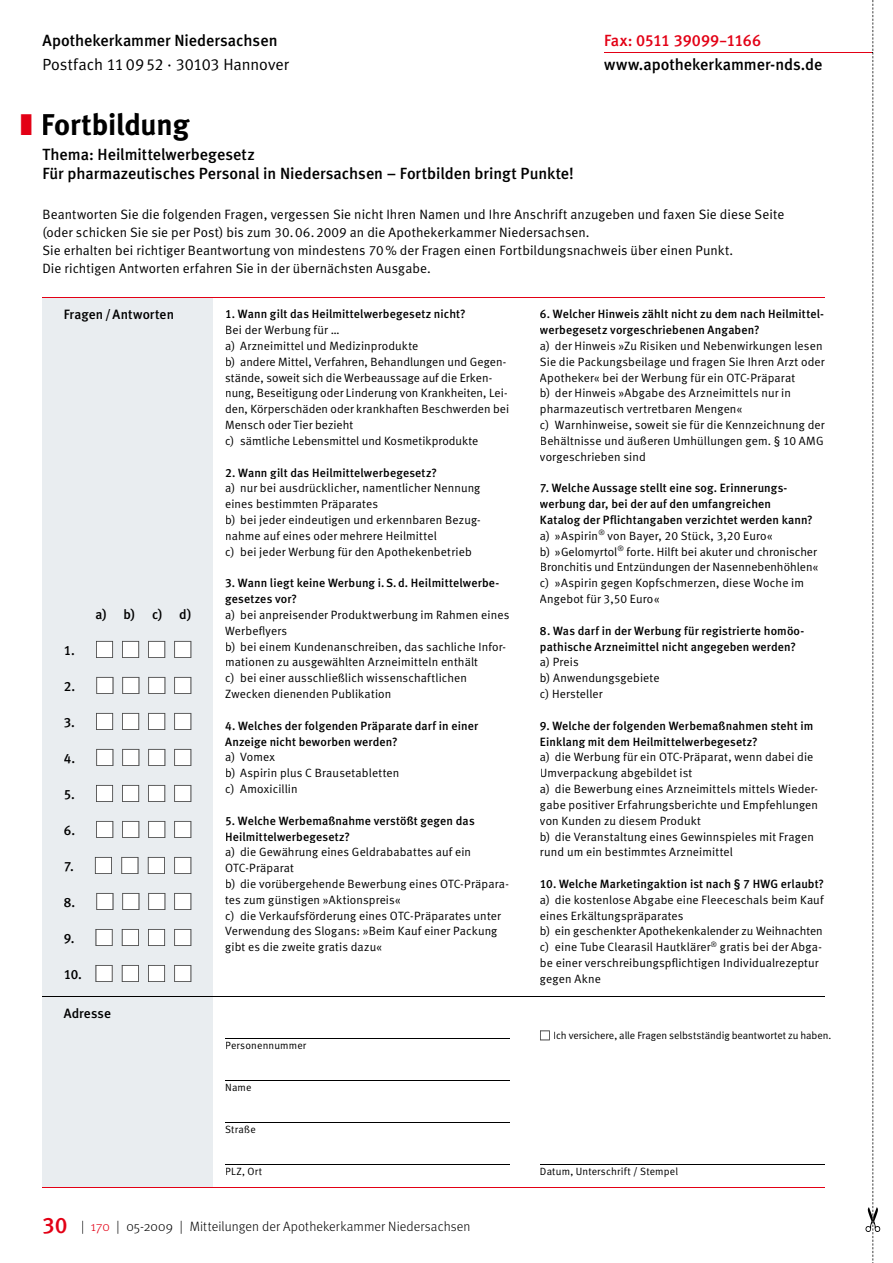
<style>
.page{position:relative;width:893px;height:1263px;background:#fff}
.page>*{position:absolute;margin:0;border:0;box-sizing:border-box;transform-origin:0 0}
.t1{font:30px "Meta Bold LF";letter-spacing:-.005em;color:#000}
.t2{font:16.2px/19.5px "Meta Medium LF";color:#000}
.t3{font:16.2px "Meta Normal LF";letter-spacing:-.005em;color:#000}
.t4{font:16.2px "Meta Medium LF";letter-spacing:-.01em;color:#e30015}
.t5{font:13.5px/18px "Meta Normal LF";letter-spacing:.005em;color:#000}
.t6{font:300 13.5px "Meta";letter-spacing:.005em;color:#000}
.t7{font:13.5px "Meta Medium LF";color:#000}
.t8{font:500 13.5px "Meta";letter-spacing:.01em;color:#000}
.t9{font:12px/15.9px "Meta Normal LF";letter-spacing:.01em;color:#000}
.t10{font:12px/15.8px "Meta Medium LF";letter-spacing:.01em;color:#000}
.t11{font:10.5px "Meta Normal LF";letter-spacing:.01em;color:#000}
.s1{color:#e30015}
.s2{font-family:"Meta Medium Caps Expert";font-weight:400;font-size:22.5px;color:#e30015}
</style>
<div class="page">
<hr style="left:604px;top:52px;width:269px;height:1px;background:#e30015">
<svg style="left:540px;top:1030px;width:10px;height:10px"></svg>
<hr style="left:540px;top:1164px;width:285px;height:1px;background:#000">
<hr style="left:225px;top:1038px;width:285px;height:1px;background:#000">
<hr style="left:225px;top:1080px;width:285px;height:1px;background:#000">
<hr style="left:225px;top:1122px;width:285px;height:1px;background:#000">
<hr style="left:225px;top:1164px;width:285px;height:1px;background:#000">
<div style="left:42px;top:297px;width:171px;height:891px;background:#e9edf0"></div>
<hr style="left:42px;top:297px;width:783px;height:1px;background:#e30015">
<hr style="left:42px;top:1187px;width:783px;height:1px;background:#e30015">
<hr style="left:213px;top:996px;width:612px;height:1px;background:#000">
<hr style="left:42px;top:996px;width:171px;height:1px;background:#000">
<svg style="left:96px;top:641px;width:17px;height:17px"></svg>
<svg style="left:122px;top:641px;width:17px;height:17px"></svg>
<svg style="left:148px;top:641px;width:17px;height:17px"></svg>
<svg style="left:174px;top:641px;width:17px;height:17px"></svg>
<svg style="left:96px;top:677px;width:17px;height:17px"></svg>
<svg style="left:122px;top:677px;width:17px;height:17px"></svg>
<svg style="left:148px;top:677px;width:17px;height:17px"></svg>
<svg style="left:174px;top:677px;width:17px;height:17px"></svg>
<svg style="left:96px;top:713px;width:17px;height:17px"></svg>
<svg style="left:122px;top:713px;width:17px;height:17px"></svg>
<svg style="left:148px;top:713px;width:17px;height:17px"></svg>
<svg style="left:174px;top:713px;width:17px;height:17px"></svg>
<svg style="left:96px;top:749px;width:17px;height:17px"></svg>
<svg style="left:122px;top:749px;width:17px;height:17px"></svg>
<svg style="left:148px;top:749px;width:17px;height:17px"></svg>
<svg style="left:174px;top:749px;width:17px;height:17px"></svg>
<svg style="left:96px;top:785px;width:17px;height:17px"></svg>
<svg style="left:122px;top:785px;width:17px;height:17px"></svg>
<svg style="left:148px;top:785px;width:17px;height:17px"></svg>
<svg style="left:174px;top:785px;width:17px;height:17px"></svg>
<svg style="left:96px;top:821px;width:17px;height:17px"></svg>
<svg style="left:122px;top:821px;width:17px;height:17px"></svg>
<svg style="left:148px;top:821px;width:17px;height:17px"></svg>
<svg style="left:174px;top:821px;width:17px;height:17px"></svg>
<svg style="left:95px;top:857px;width:17px;height:17px"></svg>
<svg style="left:121px;top:857px;width:17px;height:17px"></svg>
<svg style="left:148px;top:857px;width:17px;height:17px"></svg>
<svg style="left:174px;top:857px;width:17px;height:17px"></svg>
<svg style="left:96px;top:893px;width:17px;height:17px"></svg>
<svg style="left:122px;top:893px;width:17px;height:17px"></svg>
<svg style="left:148px;top:893px;width:17px;height:17px"></svg>
<svg style="left:174px;top:893px;width:17px;height:17px"></svg>
<svg style="left:96px;top:929px;width:17px;height:17px"></svg>
<svg style="left:122px;top:929px;width:17px;height:17px"></svg>
<svg style="left:148px;top:929px;width:17px;height:17px"></svg>
<svg style="left:174px;top:929px;width:17px;height:17px"></svg>
<svg style="left:96px;top:965px;width:17px;height:17px"></svg>
<svg style="left:122px;top:965px;width:17px;height:17px"></svg>
<svg style="left:148px;top:965px;width:17px;height:17px"></svg>
<svg style="left:174px;top:965px;width:17px;height:17px"></svg>
<svg style="left:865px;top:0;width:15px;height:1263px"></svg>
<h2 class="t2" style="left:42px;top:30px;width:237px">Apothekerkammer Niedersachsen</h2>
<h2 class="t3" style="left:42px;top:55px;width:248px">Postfach 11 09 52 · 30103 Hannover</h2>
<h1 class="t1" style="left:20px;top:107px;width:171px"><span class="s1">❚</span> Fortbildung</h1>
<h2 class="t2" style="left:42px;top:144px;width:533px">Thema: Heilmittelwerbegesetz<br>Für pharmazeutisches Personal in Niedersachsen – Fortbilden bringt Punkte!</h2>
<h2 class="t4" style="left:604px;top:31px;width:159px">Fax: 0511 39099–1166</h2>
<h2 class="t2" style="left:604px;top:54px;width:220px">www.apothekerkammer-nds.de</h2>
<p class="t5" style="left:42px;top:205px;width:743px">Beantworten Sie die folgenden Fragen, vergessen Sie nicht Ihren Namen und Ihre Anschrift anzugeben und faxen Sie diese Seite (oder schicken Sie sie per Post) bis zum 30. 06. 2009 an die Apothekerkammer Niedersachsen.<br>Sie erhalten bei richtiger Beantwortung von mindestens 70 % der Fragen einen Fortbildungsnachweis über einen Punkt.<br>Die richtigen Antworten erfahren Sie in der übernächsten Ausgabe.</p>
<p class="t10" style="left:540px;top:306px;width:285px">6. Welcher Hinweis zählt nicht zu dem nach Heilmittel&shy;werbegesetz vorgeschriebenen Angaben?</p>
<p class="t9" style="left:540px;top:338px;width:286px">a) der Hinweis »Zu Risiken und Nebenwirkungen lesen Sie die Packungsbeilage und fragen Sie Ihren Arzt oder Apotheker« bei der Werbung für ein OTC-Präparat<br>b) der Hinweis »Abgabe des Arzneimittels nur in pharmazeutisch vertretbaren Mengen«<br>c) Warnhinweise, soweit sie für die Kennzeichnung der Behältnisse und äußeren Umhüllungen gem. § 10 AMG vorgeschrieben sind</p>
<p class="t10" style="left:540px;top:480px;width:274px">7. Welche Aussage stellt eine sog. Erinnerungs&shy;werbung dar, bei der auf den umfangreichen<br>Katalog der Pflichtangaben verzichtet werden kann?</p>
<p class="t9" style="left:540px;top:528px;width:280px">a) »Aspirin<sup>®</sup> von Bayer, 20 Stück, 3,20 Euro«<br>b) »Gelomyrtol<sup>®</sup> forte. Hilft bei akuter und chronischer Bronchitis und Entzündungen der Nasennebenhöhlen« c) »Aspirin gegen Kopfschmerzen, diese Woche im Angebot für 3,50 Euro«</p>
<p class="t10" style="left:540px;top:623px;width:266px">8. Was darf in der Werbung für registrierte homöo&shy;pathische Arzneimittel nicht angegeben werden?</p>
<p class="t9" style="left:540px;top:654px;width:121px">a) Preis<br>b) Anwendungsgebiete c) Hersteller</p>
<p class="t10" style="left:540px;top:718px;width:275px">9. Welche der folgenden Werbemaßnahmen steht im<br>Einklang mit dem Heilmittelwerbegesetz?</p>
<p class="t9" style="left:540px;top:749px;width:280px">a) die Werbung für ein OTC-Präparat, wenn dabei die Umverpackung abgebildet ist<br>a) die Bewerbung eines Arzneimittels mittels Wieder&shy;gabe positiver Erfahrungsberichte und Empfehlungen von Kunden zu diesem Produkt<br>b) die Veranstaltung eines Gewinnspieles mit Fragen rund um ein bestimmtes Arzneimittel</p>
<p class="t10" style="left:540px;top:876px;width:286px">10. Welche Marketingaktion ist nach § 7 HWG erlaubt?</p>
<p class="t9" style="left:540px;top:891px;width:285px">a) die kostenlose Abgabe eine Fleeceschals beim Kauf eines Erkältungspräparates<br>b) ein geschenkter Apothekenkalender zu Weihnachten c) eine Tube Clearasil Hautklärer<sup>®</sup> gratis bei der Abga&shy;be einer verschreibungspflichtigen Individualrezeptur gegen Akne</p>
<p class="t8" style="left:64px;top:307px;width:112px">Fragen / Antworten</p>
<p class="t10" style="left:225px;top:306px;width:242px">1. Wann gilt das Heilmittelwerbegesetz nicht?</p>
<p class="t9" style="left:225px;top:322px;width:285px">Bei der Werbung für …<br>a) Arzneimittel und Medizinprodukte<br>b) andere Mittel, Verfahren, Behandlungen und Gegen&shy;stände, soweit sich die Werbeaussage auf die Erken&shy;nung, Beseitigung oder Linderung von Krankheiten, Lei&shy;den, Körperschäden oder krankhaften Beschwerden bei Mensch oder Tier bezieht<br>c) sämtliche Lebensmittel und Kosmetikprodukte</p>
<p class="t10" style="left:225px;top:464px;width:213px">2. Wann gilt das Heilmittelwerbegesetz?</p>
<p class="t9" style="left:225px;top:480px;width:257px">a) nur bei ausdrücklicher, namentlicher Nennung eines bestimmten Präparates<br>b) bei jeder eindeutigen und erkennbaren Bezug&shy;nahme auf eines oder mehrere Heilmittel<br>c) bei jeder Werbung für den Apothekenbetrieb</p>
<p class="t10" style="left:225px;top:575px;width:276px">3. Wann liegt keine Werbung i. S. d. Heilmittelwerbe&shy;gesetzes vor?</p>
<p class="t9" style="left:225px;top:607px;width:286px">a) bei anpreisender Produktwerbung im Rahmen eines Werbeflyers<br>b) bei einem Kundenanschreiben, das sachliche Infor&shy;mationen zu ausgewählten Arzneimitteln enthält<br>c) bei einer ausschließlich wissenschaftlichen Zwecken dienenden Publikation</p>
<p class="t10" style="left:225px;top:718px;width:255px">4. Welches der folgenden Präparate darf in einer<br>Anzeige nicht beworben werden?</p>
<p class="t9" style="left:225px;top:749px;width:176px">a) Vomex<br>b) Aspirin plus C Brausetabletten c) Amoxicillin</p>
<p class="t10" style="left:225px;top:812px;width:251px">5. Welche Werbemaßnahme verstößt gegen das<br>Heilmittelwerbegesetz?</p>
<p class="t9" style="left:225px;top:844px;width:285px">a) die Gewährung eines Geldrababattes auf ein OTC-Präparat<br>b) die vorübergehende Bewerbung eines OTC-Präpara&shy;tes zum günstigen »Aktionspreis«<br>c) die Verkaufsförderung eines OTC-Präparates unter Verwendung des Slogans: »Beim Kauf einer Packung gibt es die zweite gratis dazu«</p>
<p class="t7" style="left:96px;top:606px;width:41px">a) b)</p>
<p class="t7" style="left:152px;top:606px;width:41px">c) d)</p>
<p class="t7" style="left:64px;top:642px;width:13px">1.</p>
<p class="t7" style="left:64px;top:678px;width:13px">2.</p>
<p class="t7" style="left:64px;top:714px;width:13px">3.</p>
<p class="t7" style="left:64px;top:750px;width:13px">4.</p>
<p class="t7" style="left:64px;top:786px;width:13px">5.</p>
<p class="t7" style="left:64px;top:822px;width:13px">6.</p>
<p class="t7" style="left:64px;top:858px;width:12px">7.</p>
<p class="t7" style="left:64px;top:894px;width:13px">8.</p>
<p class="t7" style="left:64px;top:930px;width:12px">9.</p>
<p class="t7" style="left:64px;top:966px;width:20px">10.</p>
<p class="t8" style="left:64px;top:1006px;width:49px">Adresse</p>
<p class="t11" style="left:225px;top:1039px;width:83px">Personennummer</p>
<p class="t11" style="left:225px;top:1081px;width:28px">Name</p>
<p class="t11" style="left:225px;top:1123px;width:32px">Straße</p>
<p class="t11" style="left:225px;top:1165px;width:38px">PLZ, Ort</p>
<p class="t6" style="left:43px;top:1219px;width:429px"><span class="s2">30</span> | <span class="s1">170</span> | 05-2009 | Mitteilungen der Apothekerkammer Niedersachsen</p>
<p class="t11" style="left:553px;top:1029px;width:280px">Ich versichere, alle Fragen selbstständig beantwortet zu haben.</p>
<p class="t11" style="left:540px;top:1165px;width:140px">Datum, Unterschrift / Stempel</p>
</div>
